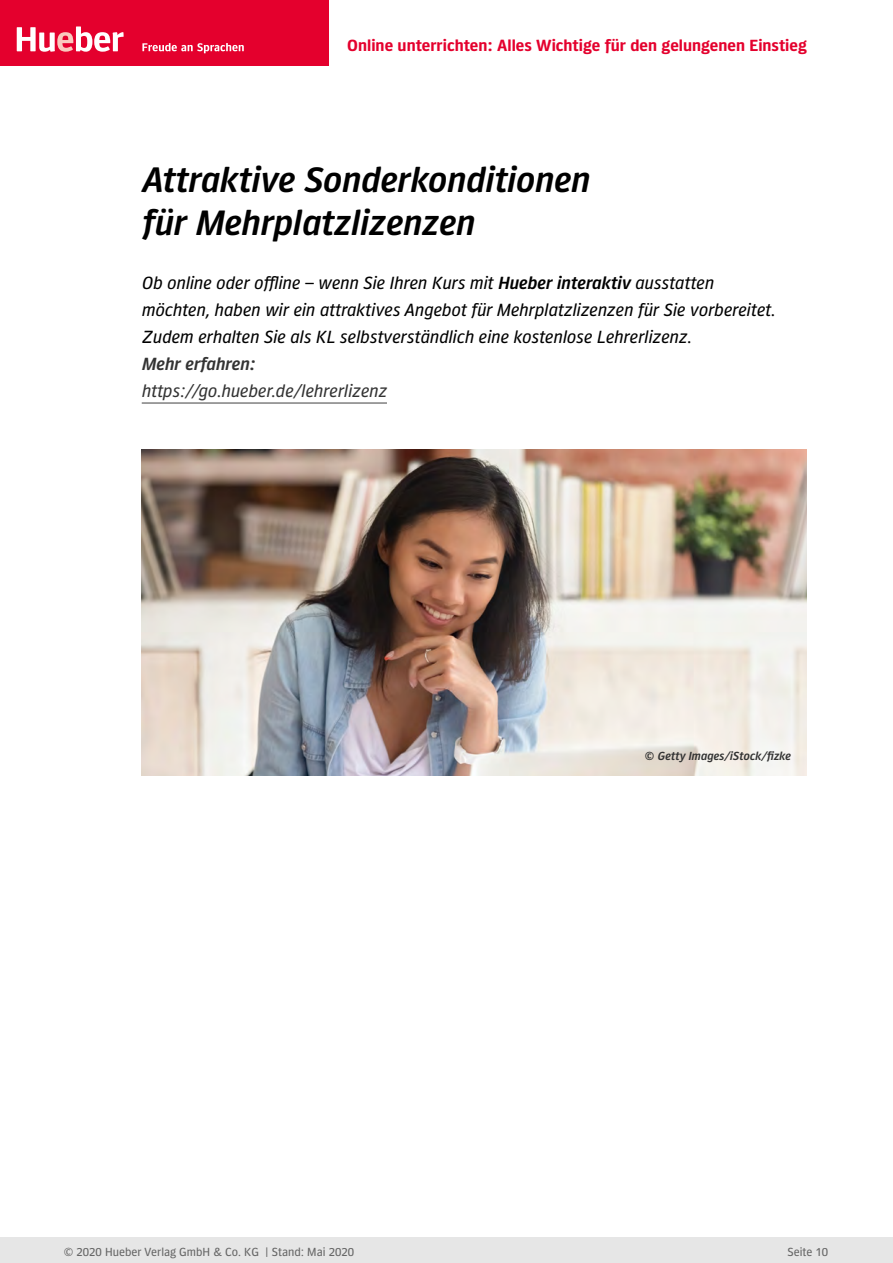
<style>
.page{position:relative;width:893px;height:1263px;background:#fff}
.page>*{position:absolute;margin:0;border:0;box-sizing:border-box;transform-origin:0 0}
.t1{font:italic 36px/43.2px "Forward Sans Semi";color:#000}
.t2{font:italic 18px/27px "Forward Sans";color:#000}
.t3{font:700 16.5px "Forward Sans";color:#e4002d}
.t4{font:12px "Forward Sans";color:#666}
.t5{font:italic 12px "Forward Sans Semi";color:#333}
.s1{font-family:"Forward Sans Semi"}
.s2{font-family:"Forward Sans Semi";color:#333}
.s3{color:#333}
</style>
<div class="page">
<div style="left:0;top:0;width:329px;height:65px;background:#e4002d"></div>
<svg style="left:17px;top:26px;width:107px;height:26px"></svg>
<svg style="left:142px;top:43px;width:102px;height:10px"></svg>
<div style="left:0;top:1237px;width:893px;height:26px;background:#e6e6e6"></div>
<img style="left:142px;top:450px;width:664px;height:325px">
<hr style="left:142px;top:402px;width:245px;height:2px;background:#808080">
<p class="t3" style="left:347px;top:36px;width:461px">Online unterrichten: Alles Wichtige für den gelungenen Einstieg</p>
<p class="t1" style="left:142px;top:158px;width:450px">Attraktive Sonderkonditionen für Mehrplatzlizenzen</p>
<p class="t2" style="left:142px;top:270px;width:635px">Ob online oder offline – wenn Sie Ihren Kurs mit <span class="s1">Hueber interaktiv</span> ausstatten möchten, haben wir ein attraktives Angebot für Mehrplatzlizenzen für Sie vorbereitet.<br>Zudem erhalten Sie als KL selbstverständlich eine kostenlose Lehrerlizenz.<br><span class="s2">Mehr erfahren:<br></span><span class="s3">https://go.hueber.de/lehrerlizenz</span></p>
<p class="t5" style="left:645px;top:749px;width:148px">© Getty Images/iStock/fizke</p>
<p class="t4" style="left:64px;top:1243px;width:292px">© 2020 Hueber Verlag GmbH &amp; Co. KG | Stand: Mai 2020</p>
<p class="t4" style="left:787px;top:1243px;width:42px">Seite 10</p>
</div>
